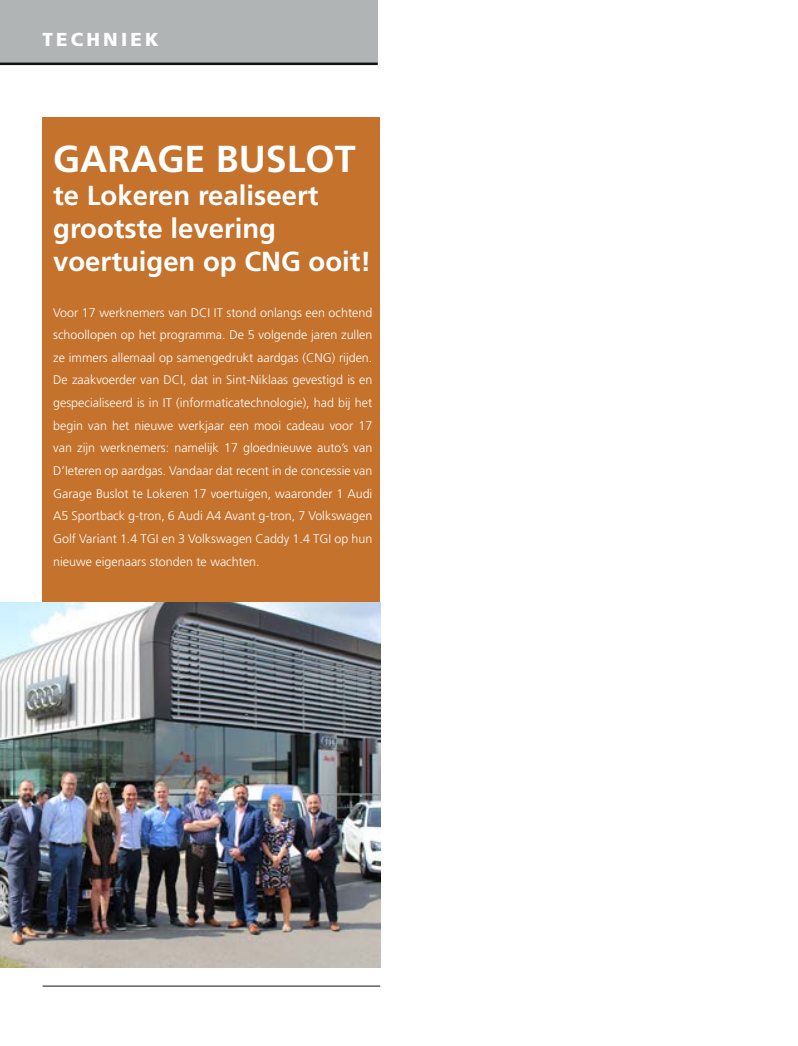
<style>
.page{position:relative;width:798px;height:1046px;background:#fff}
.page>*{position:absolute;margin:0;border:0;box-sizing:border-box;transform-origin:0 0}
.t1{font:700 37.5px "Frutiger";color:#fff}
.t2{font:700 27.5px/33px "Frutiger";color:#fff}
.t3{font:900 18.75px "Frutiger";letter-spacing:.17em;color:#fff}
.t4{font:300 12.5px/22.6px "Frutiger";color:#fff;text-align:justify}
</style>
<div class="page">
<div style="left:43px;top:117px;width:337px;height:850px;background:#c5722d"></div>
<div style="left:0;top:0;width:377px;height:64px;background:#b0b4b4"></div>
<hr style="left:0;top:63px;width:377px;height:2px;background:#121212">
<hr style="left:43px;top:985px;width:337px;height:1px;background:#121212">
<img style="left:0;top:602px;width:380px;height:365px">
<h3 class="t3" style="left:43px;top:28px;width:118px">TECHNIEK</h3>
<h1 class="t1" style="left:53px;top:137px;width:278px">Garage Buslot</h1>
<h2 class="t2" style="left:53px;top:179px;width:319px">te Lokeren realiseert grootste levering voertuigen op CNG ooit!</h2>
<p class="t4" style="left:53px;top:301px;width:320px">Voor 17 werknemers van DCI IT stond onlangs een ochtend schoollopen op het programma. De 5 volgende jaren zullen ze immers allemaal op samengedrukt aardgas (CNG) rijden.<br>De zaakvoerder van DCI, dat in Sint-Niklaas gevestigd is en gespecialiseerd is in IT (informaticatechnologie), had bij het begin van het nieuwe werkjaar een mooi cadeau voor 17 van zijn werknemers: namelijk 17 gloednieuwe auto’s van D’Ieteren op aardgas. Vandaar dat recent in de concessie van Garage Buslot te Lokeren 17 voertuigen, waaronder 1 Audi A5 Sportback g-tron, 6 Audi A4 Avant g-tron, 7 Volkswagen Golf Variant 1.4 TGI en 3 Volkswagen Caddy 1.4 TGI op hun nieuwe eigenaars stonden te wachten.</p>
</div>
